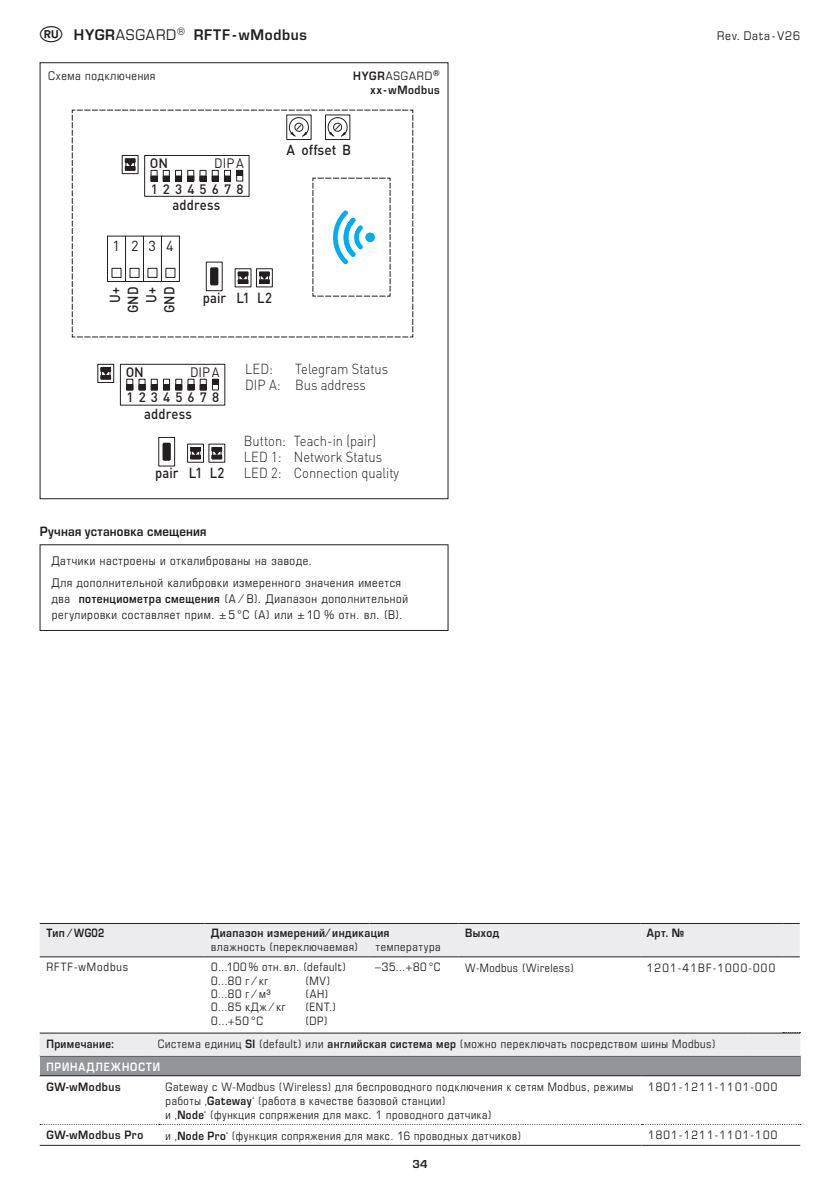
<style>
.page{position:relative;width:840px;height:1191px;background:#fff}
.page>*{position:absolute;margin:0;border:0;box-sizing:border-box;transform-origin:0 0}
.t1{font:700 16px "Eurostile OT";letter-spacing:.045em;color:#231f20;scale:.95 1}
.t2{font:300 14.4px/16px "DIN Pro";color:#231f20;scale:.9 1}
.t3{font:500 14.4px "DIN Pro";letter-spacing:.005em;color:#231f20;scale:.9 1}
.t4{font:500 14.4px "DIN Pro";letter-spacing:.005em;color:#231f20;scale:.95 1}
.t5{font:14.4px "DIN Pro";color:#231f20}
.t6{font:700 14px "Eurostile OT";letter-spacing:.015em;color:#231f20;scale:.92 1}
.t7{font:500 13.6px "DIN Pro";letter-spacing:.385em;color:#231f20}
.t8{font:13.6px "DIN Pro";color:#231f20;scale:.94 1}
.t9{font:13px/21.6px "Eurostile OT Cond";letter-spacing:.05em;color:#231f20}
.t10{font:13px "Eurostile OT";letter-spacing:.075em;color:#231f20;scale:.9 1}
.t11{font:12.6px/14.2px "Eurostile OT Cond";letter-spacing:.05em;color:#231f20}
.t12{font:700 12.6px/14px "Eurostile OT";letter-spacing:.04em;color:#231f20;text-align:right;scale:.9 1}
.t13{font:12.6px "Eurostile OT Cond";letter-spacing:.1em;color:#231f20}
.t14{font:700 12.6px "Eurostile OT";letter-spacing:.095em;color:#fff;scale:.85 1}
.t15{font:12.6px "Eurostile OT Cond";letter-spacing:.075em;color:#231f20}
.t16{font:700 12.6px "Eurostile OT";letter-spacing:.04em;color:#231f20;scale:.88 1}
.t17{font:700 12px "Eurostile OT";color:#231f20}
.s1{font-family:"Laenderfont";font-weight:400;font-size:24px}
.s2{font-weight:400}
.s3{font-family:"Eurostile OT";font-weight:700}
</style>
<div class="page">
<div style="left:40px;top:544px;width:408px;height:87px;border:1px solid #231f20"></div>
<div style="left:40px;top:1056px;width:759px;height:19px;background:#939598"></div>
<hr style="left:40px;top:1075px;width:119px;height:1px;background:#231f20">
<hr style="left:159px;top:1075px;width:482px;height:1px;background:#231f20">
<hr style="left:641px;top:1075px;width:158px;height:1px;background:#231f20">
<hr style="left:40px;top:1145px;width:119px;height:1px;background:#231f20">
<hr style="left:159px;top:1145px;width:482px;height:1px;background:#231f20">
<hr style="left:641px;top:1145px;width:158px;height:1px;background:#231f20">
<svg style="left:40px;top:1124px;width:760px;height:1px"></svg>
<div style="left:40px;top:923px;width:759px;height:34px;background:#ececee"></div>
<hr style="left:40px;top:923px;width:164px;height:1px;background:#231f20">
<hr style="left:204px;top:923px;width:165px;height:1px;background:#231f20">
<hr style="left:369px;top:923px;width:89px;height:1px;background:#231f20">
<hr style="left:458px;top:923px;width:181px;height:1px;background:#231f20">
<hr style="left:639px;top:923px;width:143px;height:1px;background:#231f20">
<div style="left:40px;top:1032px;width:760px;height:23px;background:#ececee"></div>
<hr style="left:40px;top:1032px;width:111px;height:1px;background:#231f20">
<hr style="left:151px;top:1032px;width:596px;height:1px;background:#231f20">
<hr style="left:747px;top:1032px;width:52px;height:1px;background:#231f20">
<hr style="left:40px;top:1055px;width:111px;height:1px;background:#ececee">
<hr style="left:151px;top:1055px;width:596px;height:1px;background:#ececee">
<hr style="left:747px;top:1055px;width:52px;height:1px;background:#ececee">
<svg style="left:72px;top:110px;width:341px;height:228px"></svg>
<div style="left:97px;top:364px;width:17px;height:19px;border:1px solid #231f20"></div>
<div style="left:101px;top:367px;width:10px;height:4px;border:1px solid #231f20"></div>
<svg style="left:101px;top:368px;width:10px;height:11px"></svg>
<svg style="left:120px;top:364px;width:105px;height:42px"></svg>
<div style="left:175px;top:384px;width:7px;height:6px;border:1px solid #231f20"></div>
<svg style="left:162px;top:443px;width:9px;height:18px"></svg>
<div style="left:158px;top:437px;width:17px;height:29px;border:1px solid #231f20"></div>
<div style="left:212px;top:447px;width:10px;height:4px;border:1px solid #231f20"></div>
<div style="left:212px;top:455px;width:10px;height:4px;border:1px solid #231f20"></div>
<svg style="left:212px;top:447px;width:9px;height:12px"></svg>
<div style="left:187px;top:444px;width:17px;height:18px;border:1px solid #231f20"></div>
<div style="left:190px;top:447px;width:10px;height:4px;border:1px solid #231f20"></div>
<div style="left:190px;top:455px;width:10px;height:4px;border:1px solid #231f20"></div>
<svg style="left:191px;top:447px;width:9px;height:12px"></svg>
<p class="t1" style="left:40px;top:26px;width:283px"><span class="s1">r</span> HYGR<span class="s2">ASGARD</span><sup>®</sup> RFTF - wModbus</p>
<p class="t10" style="left:716px;top:28px;width:94px">Rev. Data - V26</p>
<p class="t9" style="left:48px;top:65px;width:109px">Схема подключения</p>
<p class="t12" style="left:353px;top:69px;width:98px">HYGR<span class="s2">ASGARD</span><sup>® </sup>xx - wModbus</p>
<p class="t7" style="left:150px;top:152px;width:20px">ON</p>
<p class="t8" style="left:214px;top:153px;width:33px">DIP A</p>
<p class="t7" style="left:151px;top:178px;width:94px">12345678</p>
<p class="t3" style="left:172px;top:194px;width:54px">address</p>
<p class="t5" style="left:112px;top:236px;width:63px">1234</p>
<p class="t3" style="left:103px;top:302px;width:19px;rotate:-90deg">U+</p>
<p class="t3" style="left:139px;top:302px;width:19px;rotate:-90deg">U+</p>
<p class="t3" style="left:121px;top:313px;width:31px;rotate:-90deg">GND</p>
<p class="t3" style="left:158px;top:313px;width:31px;rotate:-90deg">GND</p>
<p class="t3" style="left:203px;top:286px;width:78px">pair L1 L2</p>
<p class="t4" style="left:286px;top:138px;width:69px">A offset B</p>
<p class="t2" style="left:245px;top:360px;width:160px;text-indent:50px">Telegram Status<br>DIP A: Bus address</p>
<p class="t7" style="left:126px;top:360px;width:20px">ON</p>
<p class="t8" style="left:190px;top:362px;width:33px">DIP A</p>
<p class="t2" style="left:245px;top:360px;width:32px">LED:</p>
<p class="t7" style="left:126px;top:386px;width:94px">12345678</p>
<p class="t3" style="left:144px;top:402px;width:54px">address</p>
<p class="t2" style="left:244px;top:432px;width:155px">Button: Teach-in (pair)<br>LED 1: Network Status</p>
<p class="t3" style="left:155px;top:461px;width:78px">pair L1 L2</p>
<p class="t2" style="left:244px;top:464px;width:174px">LED 2: Connection quality</p>
<p class="t6" style="left:40px;top:523px;width:183px">Ручная установка смещения</p>
<p class="t9" style="left:52px;top:550px;width:350px">Датчики настроены и откалиброваны на заводе.<br>Для дополнительной калибровки измеренного значения имеется</p>
<p class="t9" style="left:52px;top:591px;width:357px;line-height:16px">два <span class="s3">потенциометра смещения</span> (A ⁄ B). Диапазон дополнительной регулировки составляет прим. ± 5 °C (A) или ± 10 % отн. вл. (B).</p>
<p class="t12" style="left:46px;top:926px;width:66px">Тип ⁄ WG02</p>
<p class="t12" style="left:211px;top:926px;width:199px">Диапазон измерений⁄ индикация</p>
<p class="t11" style="left:211px;top:940px;width:148px">влажность (переключаемая)</p>
<p class="t11" style="left:376px;top:940px;width:66px">температура</p>
<p class="t12" style="left:465px;top:926px;width:39px">Выход</p>
<p class="t12" style="left:646px;top:926px;width:43px">Арт. №</p>
<p class="t15" style="left:46px;top:960px;width:83px">RFTF-wModbus</p>
<p class="t11" style="left:211px;top:960px;width:136px;line-height:13.4px">0...100 % отн. вл. (default)<br>0...80 г ⁄ кг</p>
<p class="t11" style="left:305px;top:973px;width:26px">(MV)</p>
<p class="t11" style="left:211px;top:986px;width:61px">0...80 г ⁄ м³</p>
<p class="t11" style="left:305px;top:986px;width:24px">(AH)</p>
<p class="t11" style="left:211px;top:1000px;width:76px">0...85 кДж ⁄ кг</p>
<p class="t11" style="left:305px;top:1000px;width:32px">(ENT.)</p>
<p class="t11" style="left:211px;top:1013px;width:53px">0...+50 °C</p>
<p class="t11" style="left:305px;top:1013px;width:24px">(DP)</p>
<p class="t11" style="left:375px;top:960px;width:67px">–35...+80 °C</p>
<p class="t11" style="left:465px;top:961px;width:110px">W-Modbus (Wireless)</p>
<p class="t13" style="left:646px;top:961px;width:130px">1201-41BF-1000-000</p>
<p class="t16" style="left:46px;top:1036px;width:78px">Примечание:</p>
<p class="t11" style="left:158px;top:1036px;width:559px">Система единиц <span class="s3">SI</span> (default) или <span class="s3">английская система мер</span> (можно переключать посредством шины Modbus)</p>
<p class="t14" style="left:46px;top:1059px;width:135px">ПРИНАДЛЕЖНОСТИ</p>
<p class="t12" style="left:46px;top:1079px;width:84px">GW-wModbus</p>
<p class="t11" style="left:165px;top:1079px;width:469px">Gateway с W-Modbus (Wireless) для беспроводного подключения к сетям Modbus, режимы работы ‚<span class="s3">Gateway</span>‘ (работа в качестве базовой станции)<br>и ‚<span class="s3">Node</span>‘ (функция сопряжения для макс. 1 проводного датчика)</p>
<p class="t13" style="left:647px;top:1079px;width:131px">1801-1211-1101-000</p>
<p class="t12" style="left:46px;top:1128px;width:109px">GW-wModbus Pro</p>
<p class="t11" style="left:165px;top:1128px;width:357px">и ‚<span class="s3">Node Pro</span>‘ (функция сопряжения для макс. 16 проводных датчиков)</p>
<p class="t13" style="left:647px;top:1128px;width:131px">1801-1211-1101-100</p>
<p class="t17" style="left:412px;top:1157px;width:17px">34</p>
</div>
